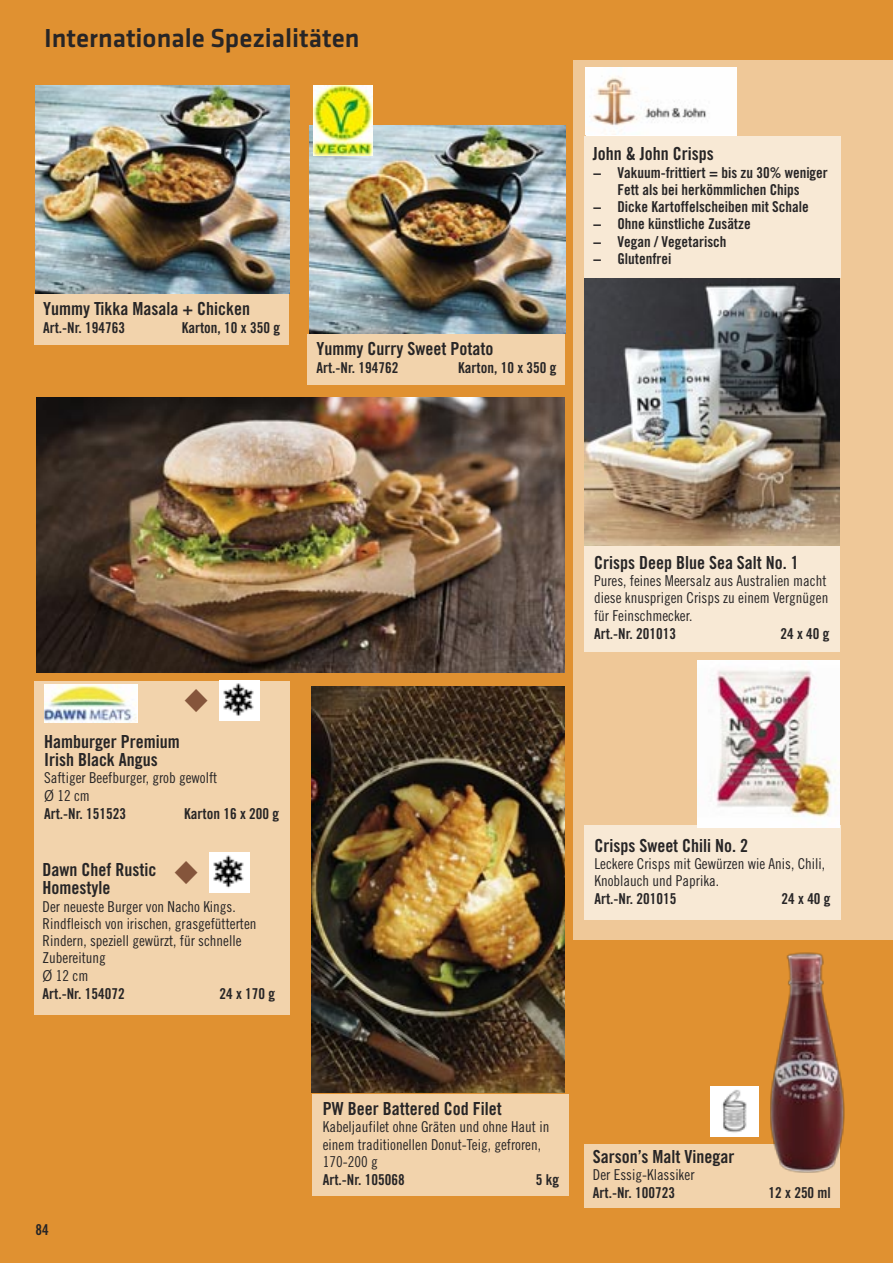
<style>
.page{position:relative;width:893px;height:1263px;background:#fff}
.page>*{position:absolute;margin:0;border:0;box-sizing:border-box;transform-origin:0 0}
.t1{font:500 27px "Klavika";color:#272526}
.t2{font:24px "European Pi Three";color:#85553b}
.t3{font:18px "Trade Gothic Bold Cond Twenty";color:#272526}
.t4{font:15px/17.2px "Trade Gothic Cond Eighteen";color:#272526}
.t5{font:15px "Trade Gothic Bold Cond Twenty";color:#272526}
.s1{font-family:"Trade Gothic"}
</style>
<div class="page">
<div style="left:563px;top:941px;width:330px;height:322px;background:#e09131"></div>
<div style="left:573px;top:0;width:320px;height:941px;background:#efc898"></div>
<div style="left:0;top:16px;width:573px;height:1247px;background:#e09131"></div>
<img style="left:36px;top:398px;width:529px;height:274px">
<div style="left:34px;top:681px;width:255px;height:334px;background:#f2d3ac"></div>
<img style="left:44px;top:684px;width:93px;height:38px">
<div style="left:220px;top:681px;width:40px;height:40px;background:#fff"></div>
<img style="left:223px;top:683px;width:31px;height:33px">
<img style="left:36px;top:85px;width:253px;height:209px">
<img style="left:310px;top:125px;width:255px;height:209px">
<img style="left:584px;top:279px;width:255px;height:267px">
<div style="left:584px;top:1144px;width:255px;height:63px;background:#f2d3ac"></div>
<img style="left:710px;top:1086px;width:33px;height:51px">
<div style="left:313px;top:1094px;width:256px;height:101px;background:#f2d3ac"></div>
<div style="left:584px;top:825px;width:257px;height:95px;background:#f8e9d5"></div>
<div style="left:584px;top:546px;width:255px;height:105px;background:#f8e9d5"></div>
<img style="left:743px;top:952px;width:102px;height:224px">
<img style="left:311px;top:687px;width:253px;height:405px">
<div style="left:210px;top:853px;width:40px;height:40px;background:#fff"></div>
<img style="left:213px;top:855px;width:31px;height:33px">
<div style="left:35px;top:294px;width:254px;height:50px;background:#f2d3ac"></div>
<div style="left:308px;top:334px;width:257px;height:50px;background:#f2d3ac"></div>
<img style="left:314px;top:86px;width:58px;height:70px">
<div style="left:584px;top:136px;width:257px;height:142px;background:#f8e9d5"></div>
<img style="left:698px;top:660px;width:142px;height:167px">
<img style="left:586px;top:67px;width:150px;height:68px">
<div style="left:0;top:0;width:893px;height:60px;background:#e09131"></div>
<p class="t1" style="left:44px;top:28px;width:317px">Internationale Spezialitäten</p>
<p class="t3" style="left:43px;top:302px;width:209px">Yummy Tikka Masala + Chicken</p>
<p class="t5" style="left:43px;top:322px;width:84px">Art.-Nr. 194763</p>
<p class="t5" style="left:182px;top:322px;width:100px">Karton, 10 x 350 g</p>
<p class="t3" style="left:316px;top:342px;width:178px">Yummy Curry Sweet Potato</p>
<p class="t5" style="left:316px;top:362px;width:84px">Art.-Nr. 194762</p>
<p class="t5" style="left:458px;top:362px;width:100px">Karton, 10 x 350 g</p>
<p class="t3" style="left:593px;top:147px;width:122px">John &amp; John Crisps</p>
<p class="t5" style="left:593px;top:167px;width:237px">− Vakuum-frittiert = bis zu 30% weniger</p>
<p class="t5" style="left:617px;top:184px;width:184px">Fett als bei herkömmlichen Chips</p>
<p class="t5" style="left:593px;top:201px;width:218px">− Dicke Kartoffelscheiben mit Schale</p>
<p class="t5" style="left:593px;top:219px;width:159px">− Ohne künstliche Zusätze</p>
<p class="t5" style="left:593px;top:236px;width:135px">− Vegan / Vegetarisch</p>
<p class="t5" style="left:593px;top:253px;width:80px">− Glutenfrei</p>
<p class="t2" style="left:184px;top:683px;width:25px">-</p>
<p class="t3" style="left:44px;top:735px;width:137px">Hamburger Premium</p>
<p class="t3" style="left:44px;top:753px;width:115px">Irish Black Angus</p>
<p class="t4" style="left:44px;top:770px;width:175px">Saftiger Beefburger, grob gewolft</p>
<p class="t4" style="left:44px;top:788px;width:47px"><span class="s1">Ø</span> 12 cm</p>
<p class="t5" style="left:44px;top:808px;width:84px">Art.-Nr. 151523</p>
<p class="t5" style="left:184px;top:808px;width:96px">Karton 16 x 200 g</p>
<p class="t2" style="left:174px;top:855px;width:25px">-</p>
<p class="t4" style="left:43px;top:899px;width:216px">Der neueste Burger von Nacho Kings.<br>Rindfleisch von irischen, grasgefütterten Rindern, speziell gewürzt, für schnelle Zubereitung</p>
<p class="t4" style="left:43px;top:969px;width:47px"><span class="s1">Ø</span> 12 cm</p>
<p class="t5" style="left:43px;top:989px;width:84px">Art.-Nr. 154072</p>
<p class="t5" style="left:219px;top:989px;width:57px">24 x 170 g</p>
<p class="t3" style="left:43px;top:863px;width:115px">Dawn Chef Rustic</p>
<p class="t3" style="left:43px;top:881px;width:69px">Homestyle</p>
<p class="t5" style="left:36px;top:1224px;width:15px">84</p>
<p class="t3" style="left:594px;top:556px;width:206px">Crisps Deep Blue Sea Salt No. 1</p>
<p class="t4" style="left:594px;top:573px;width:236px">Pures, feines Meersalz aus Australien macht diese knusprigen Crisps zu einem Vergnügen für Feinschmecker.</p>
<p class="t5" style="left:594px;top:628px;width:84px">Art.-Nr. 201013</p>
<p class="t5" style="left:780px;top:628px;width:51px">24 x 40 g</p>
<p class="t3" style="left:594px;top:839px;width:155px">Crisps Sweet Chili No. 2</p>
<p class="t4" style="left:594px;top:856px;width:232px">Leckere Crisps mit Gewürzen wie Anis, Chili,<br>Knoblauch und Paprika.</p>
<p class="t5" style="left:594px;top:893px;width:84px">Art.-Nr. 201015</p>
<p class="t5" style="left:781px;top:893px;width:51px">24 x 40 g</p>
<p class="t3" style="left:323px;top:1102px;width:180px">PW Beer Battered Cod Filet</p>
<p class="t4" style="left:323px;top:1119px;width:228px">Kabeljaufilet ohne Gräten und ohne Haut in einem traditionellen Donut-Teig, gefroren,<br>170-200 g</p>
<p class="t5" style="left:323px;top:1174px;width:84px">Art.-Nr. 105068</p>
<p class="t5" style="left:536px;top:1174px;width:25px">5 kg</p>
<p class="t3" style="left:593px;top:1150px;width:143px">Sarson’s Malt Vinegar</p>
<p class="t4" style="left:593px;top:1167px;width:103px">Der Essig-Klassiker</p>
<p class="t5" style="left:593px;top:1187px;width:84px">Art.-Nr. 100723</p>
<p class="t5" style="left:768px;top:1187px;width:64px">12 x 250 ml</p>
</div>
